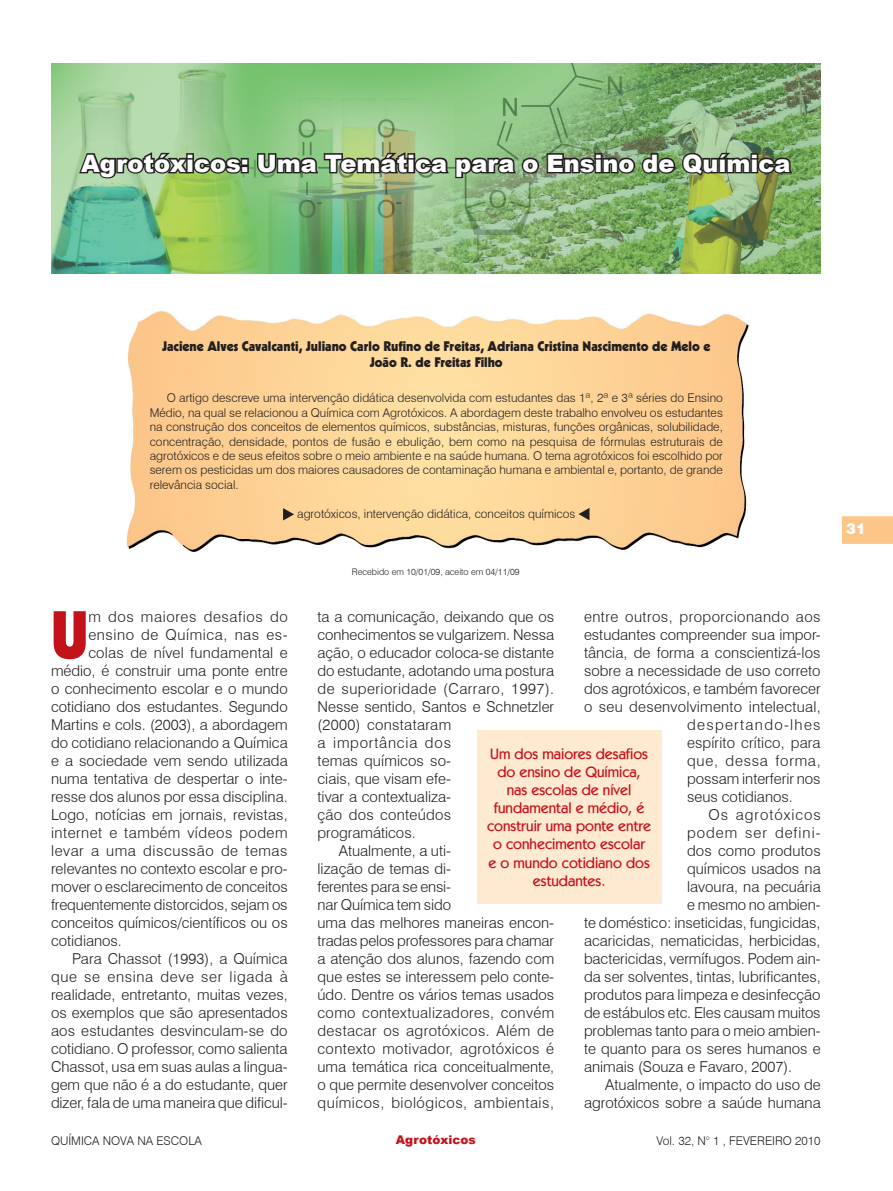
<style>
.page{position:relative;width:893px;height:1191px;background:#fff}
.page>*{position:absolute;margin:0;border:0;box-sizing:border-box;transform-origin:0 0}
.Normal_1º_Parágrafo{font:900 64.95px "Kabel";color:#c4121a}
.Título{font:900 24px "Arial";color:#fff}
.Normal_1º_Parágrafo-2{font:300 15px/18px "Swiss 721 BT";color:#231f20}
.Olho{font:500 15px/18px "Kabel IT Cby BT";color:#c4121a;text-align:center}
.Normal_1º_Parágrafo-3{font:300 15px "Swiss 721 BT";letter-spacing:.04em;color:#231f20}
.Normal_1º_Parágrafo-4{font:300 15px "Swiss 721 BT";letter-spacing:.03em;color:#231f20}
.Normal_1º_Parágrafo-5{font:300 15px "Swiss 721 BT";letter-spacing:.065em;color:#231f20}
.Normal_1º_Parágrafo-6{font:300 15px "Swiss 721 BT";letter-spacing:.035em;color:#231f20}
.Normal_1º_Parágrafo-7{font:300 15px "Swiss 721 BT";letter-spacing:.085em;color:#231f20}
.Normal_1º_Parágrafo-8{font:300 15px "Swiss 721 BT";letter-spacing:.05em;color:#231f20}
.t1{font:900 15px "Swiss 721 BT";color:#fff}
.Autores{font:900 13.5px/16.2px "Kabel";color:#231f20;text-align:center}
.Resumo{font:300 12px/14.4px "Swiss 721 BT";color:#231f20;text-align:justify}
.Keywords{font:300 12px "Swiss 721 BT";color:#231f20}
.Cabeça{font:900 12px "Arial";color:#c4121a}
.Recebido{font:300 9px "Swiss 721 BT";color:#231f20}
</style>
<div class="page">
<svg style="left:842px;top:516px;width:51px;height:28px"></svg>
<img style="left:51px;top:64px;width:770px;height:210px">
<img style="left:126px;top:311px;width:623px;height:241px">
<svg style="left:283px;top:508px;width:11px;height:12px"></svg>
<svg style="left:578px;top:508px;width:11px;height:12px"></svg>
<svg style="left:77px;top:149px;width:173px;height:32px;background:#718964"></svg>
<svg style="left:256px;top:150px;width:538px;height:30px;background:#647a57"></svg>
<div style="left:477px;top:730px;width:185px;height:173px;background:#fee9d1"></div>
<p class="Título" style="left:81px;top:146px;width:711px">Agrotóxicos: Uma Temática para o Ensino de Química</p>
<p class="Autores" style="left:162px;top:337px;width:550px">Jaciene Alves Cavalcanti, Juliano Carlo Rufino de Freitas, Adriana Cristina Nascimento de Melo e<br>João R. de Freitas Filho</p>
<p class="Resumo" style="left:150px;top:391px;width:575px;text-indent:17px">O artigo descreve uma intervenção didática desenvolvida com estudantes das 1ª, 2ª e 3ª séries do Ensino Médio, na qual se relacionou a Química com Agrotóxicos. A abordagem deste trabalho envolveu os estudantes na construção dos conceitos de elementos químicos, substâncias, misturas, funções orgânicas, solubilidade, concentração, densidade, pontos de fusão e ebulição, bem como na pesquisa de fórmulas estruturais de agrotóxicos e de seus efeitos sobre o meio ambiente e na saúde humana. O tema agrotóxicos foi escolhido por serem os pesticidas um dos maiores causadores de contaminação humana e ambiental e, portanto, de grande relevância social.</p>
<p class="Keywords" style="left:297px;top:506px;width:280px">agrotóxicos, intervenção didática, conceitos químicos</p>
<p class="Normal_1º_Parágrafo" style="left:51px;top:594px;width:39px">U</p>
<p class="Normal_1º_Parágrafo-3" style="left:88px;top:607px;width:201px">m dos maiores desafios do</p>
<p class="Normal_1º_Parágrafo-3" style="left:88px;top:625px;width:201px">ensino de Química, nas es-</p>
<p class="Normal_1º_Parágrafo-2" style="left:88px;top:643px;width:201px">colas de nível fundamental e</p>
<p class="Normal_1º_Parágrafo-2" style="left:51px;top:661px;width:238px">médio, é construir uma ponte entre</p>
<p class="Normal_1º_Parágrafo-2" style="left:51px;top:679px;width:238px">o conhecimento escolar e o mundo</p>
<p class="Normal_1º_Parágrafo-2" style="left:51px;top:697px;width:238px">cotidiano dos estudantes. Segundo</p>
<p class="Normal_1º_Parágrafo-2" style="left:51px;top:715px;width:238px">Martins e cols. (2003), a abordagem</p>
<p class="Normal_1º_Parágrafo-2" style="left:51px;top:733px;width:238px">do cotidiano relacionando a Química</p>
<p class="Normal_1º_Parágrafo-2" style="left:51px;top:751px;width:238px">e a sociedade vem sendo utilizada</p>
<p class="Normal_1º_Parágrafo-2" style="left:51px;top:769px;width:238px">numa tentativa de despertar o inte-</p>
<p class="Normal_1º_Parágrafo-2" style="left:51px;top:787px;width:238px">resse dos alunos por essa disciplina.</p>
<p class="Normal_1º_Parágrafo-2" style="left:51px;top:805px;width:238px">Logo, notícias em jornais, revistas,</p>
<p class="Normal_1º_Parágrafo-6" style="left:51px;top:823px;width:238px">internet e também vídeos podem</p>
<p class="Normal_1º_Parágrafo-3" style="left:51px;top:841px;width:238px">levar a uma discussão de temas</p>
<p class="Normal_1º_Parágrafo-2" style="left:51px;top:859px;width:238px">relevantes no contexto escolar e pro-</p>
<p class="Normal_1º_Parágrafo-2" style="left:51px;top:877px;width:238px">mover o esclarecimento de conceitos</p>
<p class="Normal_1º_Parágrafo-2" style="left:51px;top:895px;width:238px">frequentemente distorcidos, sejam os</p>
<p class="Normal_1º_Parágrafo-2" style="left:51px;top:913px;width:238px">conceitos químicos/científicos ou os</p>
<p class="Normal_1º_Parágrafo-2" style="left:51px;top:931px;width:72px">cotidianos.</p>
<p class="Normal_1º_Parágrafo-2" style="left:51px;top:949px;width:238px;text-align:justify;text-indent:21px">Para Chassot (1993), a Química que se ensina deve ser ligada à realidade, entretanto, muitas vezes, os exemplos que são apresentados aos estudantes desvinculam-se do cotidiano. O professor, como salienta Chassot, usa em suas aulas a lingua&shy;gem que não é a do estudante, quer dizer, fala de uma maneira que dificul-</p>
<p class="Recebido" style="left:352px;top:566px;width:169px">Recebido em 10/01/09, aceito em 04/11/09</p>
<p class="Normal_1º_Parágrafo-2" style="left:317px;top:607px;width:238px">ta a comunicação, deixando que os conhecimentos se vulgarizem. Nessa ação, o educador coloca-se distante do estudante, adotando uma postura de superioridade (Carraro, 1997).<br>Nesse sentido, Santos e Schnetzler (2000) constataram<br>a importância dos<br>temas químicos so-<br>ciais, que visam efe-<br>tivar a contextualiza-<br>ção dos conteúdos<br>programáticos.</p>
<p class="Normal_1º_Parágrafo-2" style="left:317px;top:841px;width:238px;text-indent:21px">Atualmente, a uti-<br>lização de temas di-<br>ferentes para se ensi-<br>nar Química tem sido<br>uma das melhores maneiras encon&shy;tradas pelos professores para chamar a atenção dos alunos, fazendo com que estes se interessem pelo conte&shy;údo. Dentre os vários temas usados como contextualizadores, convém destacar os agrotóxicos. Além de contexto motivador, agrotóxicos é uma temática rica conceitualmente, o que permite desenvolver conceitos químicos, biológicos, ambientais,</p>
<p class="Normal_1º_Parágrafo-4" style="left:584px;top:607px;width:238px">entre outros, proporcionando aos</p>
<p class="Normal_1º_Parágrafo-2" style="left:584px;top:625px;width:238px">estudantes compreender sua impor-</p>
<p class="Normal_1º_Parágrafo-2" style="left:584px;top:643px;width:238px">tância, de forma a conscientizá-los</p>
<p class="Normal_1º_Parágrafo-2" style="left:584px;top:661px;width:238px">sobre a necessidade de uso correto</p>
<p class="Normal_1º_Parágrafo-2" style="left:584px;top:679px;width:238px">dos agrotóxicos, e também favorecer</p>
<p class="Normal_1º_Parágrafo-2" style="left:584px;top:697px;width:238px">o seu desenvolvimento intelectual,</p>
<p class="Normal_1º_Parágrafo-7" style="left:687px;top:715px;width:135px">despertando-lhes</p>
<p class="Normal_1º_Parágrafo-2" style="left:687px;top:733px;width:135px">espírito crítico, para</p>
<p class="Normal_1º_Parágrafo-8" style="left:687px;top:751px;width:135px">que, dessa forma,</p>
<p class="Normal_1º_Parágrafo-2" style="left:687px;top:769px;width:135px">possam interferir nos</p>
<p class="Normal_1º_Parágrafo-2" style="left:687px;top:787px;width:107px">seus cotidianos.</p>
<p class="Normal_1º_Parágrafo-5" style="left:708px;top:805px;width:114px">Os agrotóxicos</p>
<p class="Normal_1º_Parágrafo-5" style="left:687px;top:823px;width:135px">podem ser defini-</p>
<p class="Normal_1º_Parágrafo-2" style="left:687px;top:841px;width:135px">dos como produtos</p>
<p class="Normal_1º_Parágrafo-2" style="left:687px;top:859px;width:135px">químicos usados na</p>
<p class="Normal_1º_Parágrafo-2" style="left:687px;top:877px;width:135px">lavoura, na pecuária</p>
<p class="Normal_1º_Parágrafo-2" style="left:687px;top:895px;width:135px">e mesmo no ambien-</p>
<p class="Normal_1º_Parágrafo-2" style="left:584px;top:913px;width:238px">te doméstico: inseticidas, fungicidas,</p>
<p class="Normal_1º_Parágrafo-2" style="left:584px;top:931px;width:238px">acaricidas, nematicidas, herbicidas,</p>
<p class="Normal_1º_Parágrafo-2" style="left:584px;top:949px;width:238px">bactericidas, vermífugos. Podem ain-</p>
<p class="Normal_1º_Parágrafo-2" style="left:584px;top:967px;width:238px">da ser solventes, tintas, lubrificantes,</p>
<p class="Normal_1º_Parágrafo-2" style="left:584px;top:985px;width:238px">produtos para limpeza e desinfecção</p>
<p class="Normal_1º_Parágrafo-2" style="left:584px;top:1003px;width:238px">de estábulos etc. Eles causam muitos</p>
<p class="Normal_1º_Parágrafo-2" style="left:584px;top:1021px;width:238px">problemas tanto para o meio ambien-</p>
<p class="Normal_1º_Parágrafo-2" style="left:584px;top:1039px;width:238px">te quanto para os seres humanos e</p>
<p class="Normal_1º_Parágrafo-2" style="left:584px;top:1057px;width:210px">animais (Souza e Favaro, 2007).</p>
<p class="Normal_1º_Parágrafo-2" style="left:584px;top:1075px;width:238px;text-align:right">Atualmente, o impacto do uso de agrotóxicos sobre a saúde humana</p>
<p class="Olho" style="left:487px;top:745px;width:166px">Um dos maiores desafios do ensino de Química, nas escolas de nível fundamental e médio, é construir uma ponte entre o conhecimento escolar<br>e o mundo cotidiano dos estudantes.</p>
<p class="Resumo" style="left:51px;top:1133px;width:152px">QUÍMICA NOVA NA ESCOLA</p>
<p class="Cabeça" style="left:396px;top:1131px;width:81px">Agrotóxicos</p>
<p class="Resumo" style="left:656px;top:1133px;width:166px">Vol. 32, N° 1 , FEVEREIRO 2010</p>
<p class="t1" style="left:846px;top:519px;width:21px">31</p>
</div>
